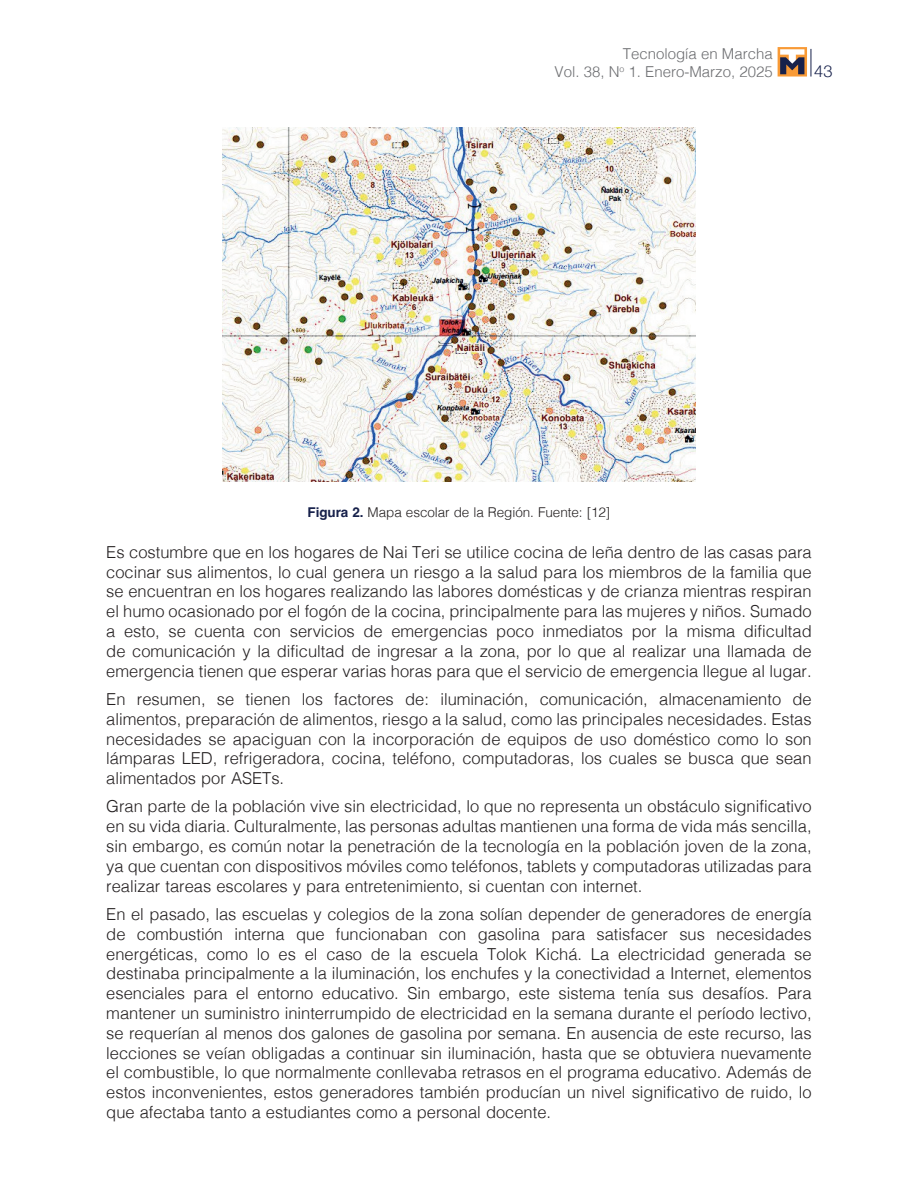
<style>
.page{position:relative;width:918px;height:1188px;background:#fff}
.page>*{position:absolute;margin:0;border:0;box-sizing:border-box;transform-origin:0 0}
.t1{font:300 16.5px/19.8px "Helvetica";color:#231f20;text-align:justify}
.t2{font:300 16.5px "Helvetica Neue";color:#17214b}
.t3{font:300 15px/18px "Helvetica";color:#6c6d70;text-align:right}
.t4{font:300 13.5px "Helvetica";letter-spacing:-.005em;color:#231f20}
.s1{font-weight:700;color:#17214b}
</style>
<div class="page">
<svg style="left:811px;top:49px;width:1px;height:28px"></svg>
<svg style="left:778px;top:47px;width:29px;height:30px"></svg>
<svg style="left:780px;top:49px;width:24px;height:25px"></svg>
<img style="left:223px;top:128px;width:472px;height:354px">
<p class="t3" style="left:555px;top:43px;width:220px">Tecnología en Marcha<br>Vol. 38, N<sup>o</sup> 1. Enero-Marzo, 2025</p>
<p class="t2" style="left:814px;top:57px;width:20px">43</p>
<p class="t4" style="left:308px;top:501px;width:304px"><span class="s1">Figura 2.</span> Mapa escolar de la Región. Fuente: [12]</p>
<p class="t1" style="left:106px;top:541px;width:707px">Es costumbre que en los hogares de Nai Teri se utilice cocina de leña dentro de las casas para cocinar sus alimentos, lo cual genera un riesgo a la salud para los miembros de la familia que se encuentran en los hogares realizando las labores domésticas y de crianza mientras respiran el humo ocasionado por el fogón de la cocina, principalmente para las mujeres y niños. Sumado a esto, se cuenta con servicios de emergencias poco inmediatos por la misma dificultad de comunicación y la dificultad de ingresar a la zona, por lo que al realizar una llamada de emergencia tienen que esperar varias horas para que el servicio de emergencia llegue al lugar.</p>
<p class="t1" style="left:106px;top:688px;width:707px">En resumen, se tienen los factores de: iluminación, comunicación, almacenamiento de alimentos, preparación de alimentos, riesgo a la salud, como las principales necesidades. Estas necesidades se apaciguan con la incorporación de equipos de uso doméstico como lo son lámparas LED, refrigeradora, cocina, teléfono, computadoras, los cuales se busca que sean alimentados por ASETs.</p>
<p class="t1" style="left:106px;top:796px;width:707px">Gran parte de la población vive sin electricidad, lo que no representa un obstáculo significativo en su vida diaria. Culturalmente, las personas adultas mantienen una forma de vida más sencilla, sin embargo, es común notar la penetración de la tecnología en la población joven de la zona, ya que cuentan con dispositivos móviles como teléfonos, tablets y computadoras utilizadas para realizar tareas escolares y para entretenimiento, si cuentan con internet.</p>
<p class="t1" style="left:106px;top:903px;width:707px">En el pasado, las escuelas y colegios de la zona solían depender de generadores de energía de combustión interna que funcionaban con gasolina para satisfacer sus necesidades energéticas, como lo es el caso de la escuela Tolok Kichá. La electricidad generada se destinaba principalmente a la iluminación, los enchufes y la conectividad a Internet, elementos esenciales para el entorno educativo. Sin embargo, este sistema tenía sus desafíos. Para mantener un suministro ininterrumpido de electricidad en la semana durante el período lectivo, se requerían al menos dos galones de gasolina por semana. En ausencia de este recurso, las lecciones se veían obligadas a continuar sin iluminación, hasta que se obtuviera nuevamente el combustible, lo que normalmente conllevaba retrasos en el programa educativo. Además de estos inconvenientes, estos generadores también producían un nivel significativo de ruido, lo que afectaba tanto a estudiantes como a personal docente.</p>
</div>
